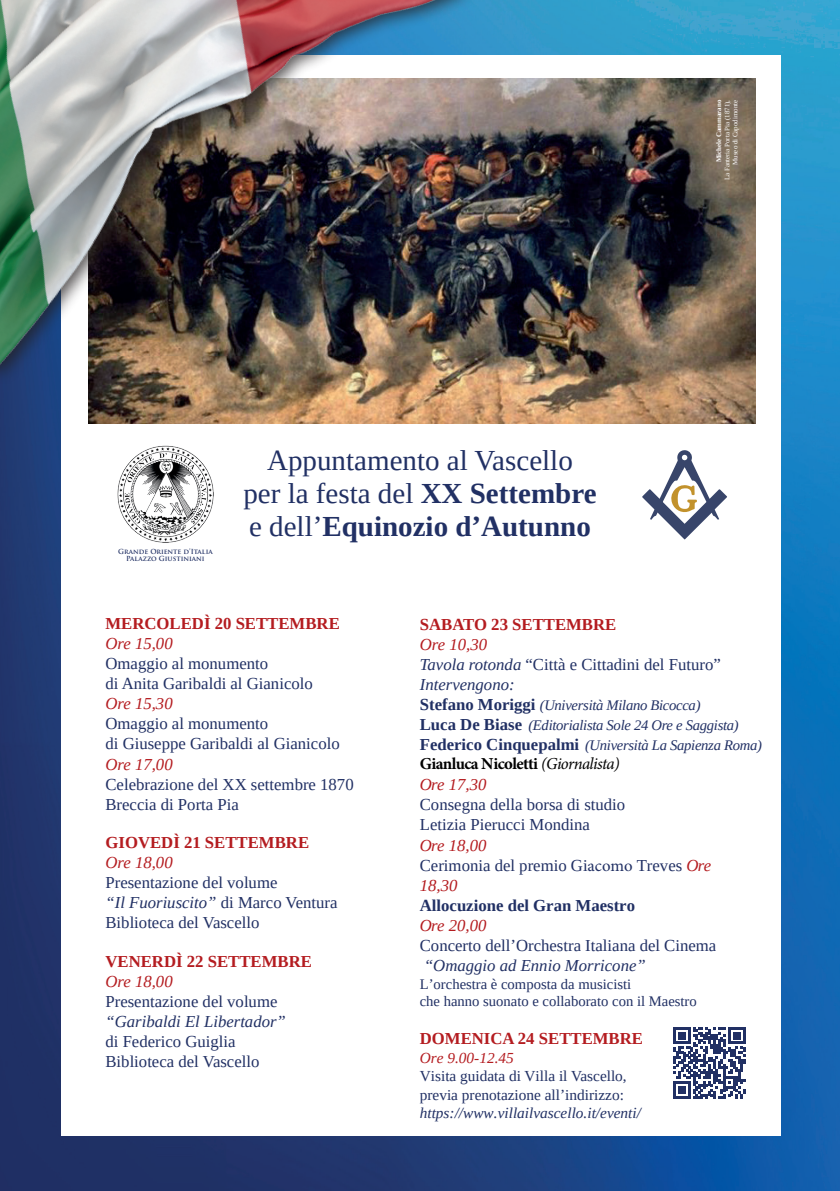
<style>
.page{position:relative;width:840px;height:1191px;background:#fff}
.page>*{position:absolute;margin:0;border:0;box-sizing:border-box;transform-origin:0 0}
.t1{font:29px/32.8px "Liberation Serif";color:#213064;text-align:center}
.t2{font:16.8px/20px "Liberation Serif";color:#213064}
.t3{font:italic 16.8px/20px "Liberation Serif";color:#213064}
.t4{font:700 16.8px "Liberation Serif";color:#b41c20}
.t5{font:italic 16.8px "Liberation Serif";color:#b41c20}
.t6{font:700 16.8px/20px "Liberation Serif";color:#213064}
.t7{font:700 16.8px "Minion Pro";letter-spacing:-.035em;color:#000}
.t8{font:15.2px/18.2px "Liberation Serif";color:#213064}
.t9{font:italic 15.2px "Liberation Serif";color:#213064}
.t10{font:italic 15.2px "Liberation Serif";color:#b41c20}
.t11{font:italic 14.6px "Liberation Serif";letter-spacing:-.02em;color:#213064}
.t12{font:14.6px/17px "Liberation Serif";color:#213064}
.t13{font:7px/8.2px "Liberation Serif";color:#fff;text-align:right}
.t14{font:700 7px "Liberation Serif";color:#fff}
.t15{font:700 6.8px/7.6px "Trajan Pro";color:#213064;text-align:center}
.s1{font-weight:700}
.s2{font-style:italic}
.s3{color:#b41c20}
.s4{font-style:normal}
.s5{font-weight:700;font-style:normal;font-size:16.8px}
.s6{font-weight:400;font-style:italic}
.s7{font-style:italic;color:#b41c20}
.s8{font-family:"Minion Pro"}
</style>
<div class="page">
<img style="left:0;top:0;width:839px;height:1191px">
<div style="left:61px;top:55px;width:719px;height:1080px;background:#fff"></div>
<img style="left:695px;top:79px;width:60px;height:344px">
<img style="left:0;top:0;width:695px;height:608px">
<img style="left:114px;top:443px;width:103px;height:102px">
<svg style="left:641px;top:450px;width:85px;height:89px"></svg>
<svg style="left:673px;top:1027px;width:72px;height:71px"></svg>
<p class="t15" style="left:118px;top:547px;width:96px">Grande Oriente d’Italia<br>Palazzo Giustiniani</p>
<h1 class="t1" style="left:243px;top:444px;width:354px">Appuntamento al Vascello<br>per la festa del <span class="s1">XX Settembre </span>e dell’<span class="s1">Equinozio d’Autunno</span></h1>
<p class="t14" style="left:713px;top:162px;width:64px;rotate:-90deg">Michele Cammarano</p>
<p class="t13" style="left:722px;top:180px;width:82px;rotate:-90deg">La Fanteria Porta Pia (1871),<br>Museo di Capodimonte</p>
<p class="t4" style="left:105px;top:612px;width:236px">MERCOLEDÌ 20 SETTEMBRE</p>
<p class="t5" style="left:105px;top:632px;width:69px">Ore 15,00</p>
<p class="t2" style="left:105px;top:653px;width:209px">Omaggio al monumento<br>di Anita Garibaldi al Gianicolo</p>
<p class="t5" style="left:105px;top:693px;width:69px">Ore 15,30</p>
<p class="t2" style="left:105px;top:713px;width:236px">Omaggio al monumento<br>di Giuseppe Garibaldi al Gianicolo</p>
<p class="t5" style="left:105px;top:753px;width:69px">Ore 17,00</p>
<p class="t2" style="left:105px;top:774px;width:249px">Celebrazione del XX settembre 1870<br>Breccia di Porta Pia</p>
<p class="t4" style="left:105px;top:831px;width:205px">GIOVEDÌ 21 SETTEMBRE</p>
<p class="t5" style="left:105px;top:851px;width:69px">Ore 18,00</p>
<p class="t2" style="left:105px;top:872px;width:233px">Presentazione del volume<br><span class="s2">“Il Fuoriuscito”</span> di Marco Ventura<br>Biblioteca del Vascello</p>
<p class="t4" style="left:105px;top:950px;width:208px">VENERDÌ 22 SETTEMBRE</p>
<p class="t5" style="left:105px;top:970px;width:69px">Ore 18,00</p>
<p class="t2" style="left:105px;top:991px;width:173px">Presentazione del volume</p>
<p class="t3" style="left:105px;top:1011px;width:182px">“Garibaldi El Libertador”</p>
<p class="t2" style="left:105px;top:1031px;width:155px">di Federico Guiglia<br>Biblioteca del Vascello</p>
<p class="t4" style="left:419px;top:613px;width:198px">SABATO 23 SETTEMBRE</p>
<p class="t3" style="left:419px;top:634px;width:302px"><span class="s3">Ore 10,30<br></span>Tavola rotonda <span class="s4">“Città e Cittadini del Futuro”<br></span>Intervengono:</p>
<p class="t11" style="left:419px;top:695px;width:282px"><span class="s5">Stefano Moriggi</span> (Università Milano Bicocca)</p>
<p class="t6" style="left:419px;top:714px;width:161px">Luca De Biase<br>Federico Cinquepalmi</p>
<p class="t7" style="left:419px;top:752px;width:201px">Gianluca Nicoletti <span class="s6">(Giornalista)</span></p>
<p class="t5" style="left:419px;top:774px;width:68px">Ore 17,30</p>
<p class="t2" style="left:419px;top:794px;width:207px">Consegna della borsa di studio<br>Letizia Pierucci Mondina</p>
<p class="t2" style="left:419px;top:835px;width:293px"><span class="s7">Ore 18,00<br></span>Cerimonia del premio Gi<span class="s8">acomo</span> Treves <span class="s7">Ore<br>18,30</span></p>
<p class="t6" style="left:419px;top:895px;width:217px">Allocuzione del Gran Maestro</p>
<p class="t5" style="left:419px;top:914px;width:68px">Ore 20,00</p>
<p class="t2" style="left:419px;top:935px;width:298px">Concerto dell’Orchestra Italiana del Cinema</p>
<p class="t3" style="left:424px;top:955px;width:223px">“Omaggio ad Ennio Morricone”</p>
<p class="t12" style="left:419px;top:975px;width:278px">L’orchestra è composta da musicisti<br>che hanno suonato e collaborato con il Maestro</p>
<p class="t4" style="left:419px;top:1027px;width:224px">DOMENICA 24 SETTEMBRE</p>
<p class="t10" style="left:419px;top:1048px;width:95px">Ore 9.00-12.45</p>
<p class="t8" style="left:419px;top:1067px;width:208px">Visita guidata di Villa il Vascello, previa prenotazione all’indirizzo:</p>
<p class="t9" style="left:419px;top:1103px;width:222px">https://www.villailvascello.it/eventi/</p>
<p class="t11" style="left:528px;top:715px;width:212px">(Editorialista Sole 24 Ore e Saggista)</p>
<p class="t11" style="left:584px;top:736px;width:178px">(Università La Sapienza Roma)</p>
</div>
